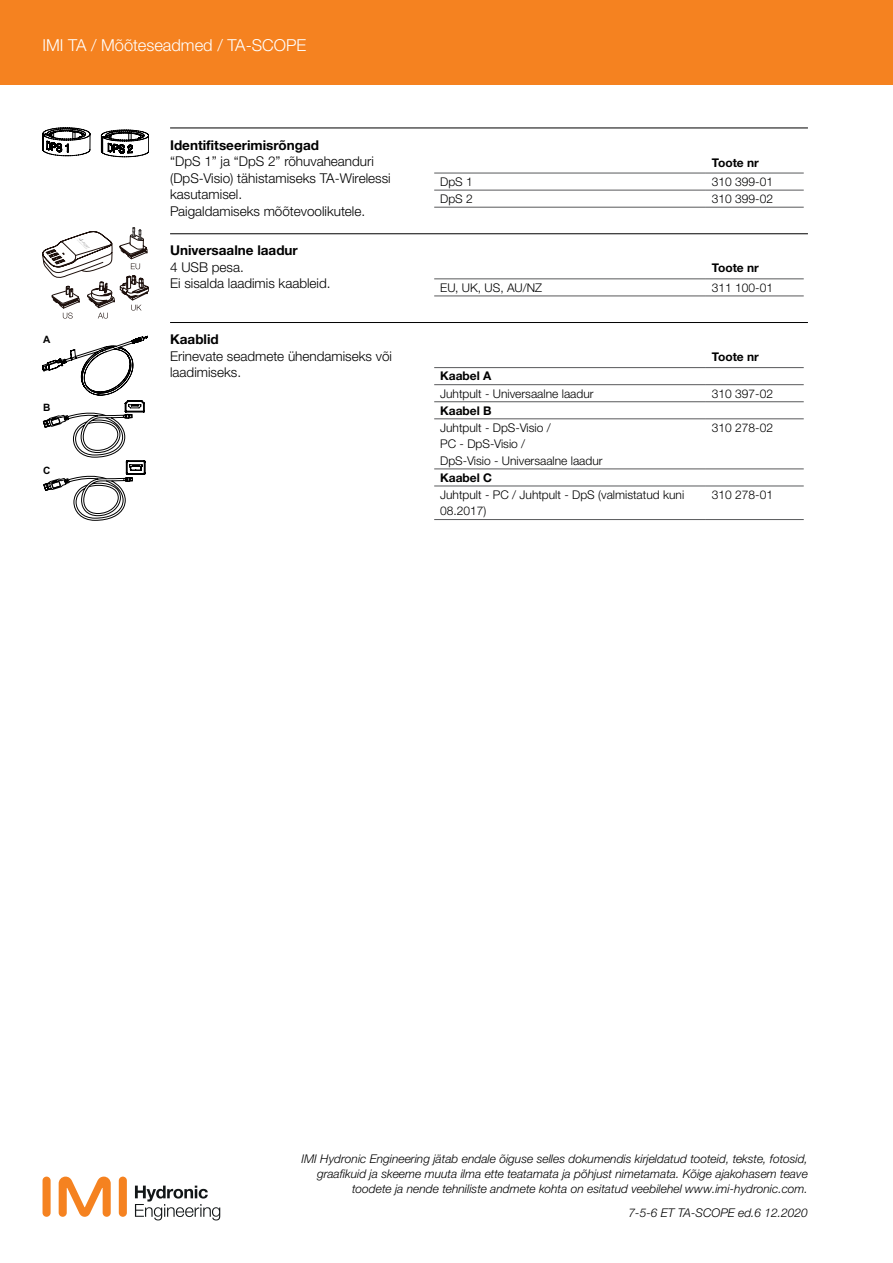
<style>
.page{position:relative;width:893px;height:1263px;background:#fff}
.page>*{position:absolute;margin:0;border:0;box-sizing:border-box;transform-origin:0 0}
.t1{font:300 16.5px "Helvetica Neue LTW1 G";color:#fff}
.t2{font:300 13.5px/16.5px "Helvetica Neue LTW1 G";color:#000}
.t3{font:700 13.5px "Helvetica Neue LTW1 G";color:#000}
.t4{font:italic 300 12px/15px "Helvetica Neue LTW1 G";color:#000;text-align:right}
.t5{font:300 12px/16.5px "Helvetica Neue LTW1 G";color:#000}
.t6{font:700 12px "Helvetica Neue LTW1 G";color:#000}
.t7{font:700 10.2px "Arial";color:#000}
</style>
<div class="page">
<div style="left:119px;top:1176px;width:8px;height:41px;background:#f58220;border-radius:4px"></div>
<div style="left:43px;top:1176px;width:8px;height:41px;background:#f58220;border-radius:4px"></div>
<svg style="left:59px;top:1176px;width:52px;height:41px"></svg>
<svg style="left:135px;top:1185px;width:85px;height:35px"></svg>
<div style="left:0;top:0;width:893px;height:85px;background:#f58220"></div>
<hr style="left:170px;top:128px;width:638px;height:1px;background:#000">
<hr style="left:434px;top:173px;width:272px;height:1px;background:#58595b">
<hr style="left:706px;top:173px;width:98px;height:1px;background:#58595b">
<hr style="left:434px;top:190px;width:272px;height:1px;background:#58595b">
<hr style="left:434px;top:207px;width:272px;height:1px;background:#58595b">
<hr style="left:706px;top:190px;width:98px;height:1px;background:#58595b">
<hr style="left:706px;top:207px;width:98px;height:1px;background:#58595b">
<hr style="left:170px;top:233px;width:638px;height:1px;background:#000">
<hr style="left:434px;top:278px;width:272px;height:1px;background:#58595b">
<hr style="left:434px;top:296px;width:272px;height:1px;background:#58595b">
<hr style="left:706px;top:278px;width:98px;height:1px;background:#58595b">
<hr style="left:706px;top:296px;width:98px;height:1px;background:#58595b">
<hr style="left:170px;top:322px;width:638px;height:1px;background:#000">
<hr style="left:434px;top:367px;width:272px;height:1px;background:#58595b">
<hr style="left:706px;top:367px;width:98px;height:1px;background:#58595b">
<hr style="left:434px;top:384px;width:272px;height:1px;background:#58595b">
<hr style="left:706px;top:384px;width:98px;height:1px;background:#58595b">
<hr style="left:434px;top:401px;width:272px;height:1px;background:#58595b">
<hr style="left:706px;top:401px;width:98px;height:1px;background:#58595b">
<hr style="left:434px;top:419px;width:272px;height:1px;background:#58595b">
<hr style="left:706px;top:419px;width:98px;height:1px;background:#58595b">
<hr style="left:434px;top:469px;width:272px;height:1px;background:#58595b">
<hr style="left:706px;top:469px;width:98px;height:1px;background:#58595b">
<hr style="left:434px;top:486px;width:272px;height:1px;background:#58595b">
<hr style="left:434px;top:519px;width:272px;height:1px;background:#58595b">
<hr style="left:706px;top:486px;width:98px;height:1px;background:#58595b">
<hr style="left:706px;top:519px;width:98px;height:1px;background:#58595b">
<svg style="left:43px;top:227px;width:106px;height:92px"></svg>
<svg style="left:43px;top:336px;width:105px;height:184px"></svg>
<svg style="left:43px;top:128px;width:106px;height:29px"></svg>
<h1 class="t1" style="left:43px;top:35px;width:265px">IMI TA / Mõõteseadmed / TA-SCOPE</h1>
<p class="t3" style="left:170px;top:136px;width:151px">Identifitseerimisrõngad</p>
<p class="t2" style="left:170px;top:153px;width:222px">“DpS 1” ja “DpS 2” rõhuvaheanduri (DpS-Visio) tähistamiseks TA-Wirelessi kasutamisel.<br>Paigaldamiseks mõõtevoolikutele.</p>
<p class="t6" style="left:712px;top:155px;width:48px">Toote nr</p>
<p class="t5" style="left:440px;top:173px;width:34px">DpS 1</p>
<p class="t5" style="left:712px;top:173px;width:63px">310 399-01</p>
<p class="t5" style="left:440px;top:190px;width:34px">DpS 2</p>
<p class="t5" style="left:712px;top:190px;width:63px">310 399-02</p>
<p class="t7" style="left:43px;top:333px;width:9px">A</p>
<p class="t7" style="left:43px;top:401px;width:9px">B</p>
<p class="t7" style="left:43px;top:464px;width:9px">C</p>
<p class="t3" style="left:170px;top:242px;width:129px">Universaalne laadur</p>
<p class="t2" style="left:170px;top:259px;width:162px">4 USB pesa.<br>Ei sisalda laadimis kaableid.</p>
<p class="t6" style="left:712px;top:261px;width:48px">Toote nr</p>
<p class="t5" style="left:440px;top:279px;width:103px">EU, UK, US, AU/NZ</p>
<p class="t5" style="left:712px;top:279px;width:63px">311 100-01</p>
<p class="t3" style="left:170px;top:331px;width:50px">Kaablid</p>
<p class="t2" style="left:170px;top:348px;width:223px">Erinevate seadmete ühendamiseks või laadimiseks.</p>
<p class="t6" style="left:712px;top:350px;width:48px">Toote nr</p>
<p class="t6" style="left:440px;top:369px;width:53px">Kaabel A</p>
<p class="t5" style="left:440px;top:385px;width:155px">Juhtpult - Universaalne laadur</p>
<p class="t5" style="left:712px;top:385px;width:63px">310 397-02</p>
<p class="t6" style="left:440px;top:403px;width:53px">Kaabel B</p>
<p class="t5" style="left:440px;top:419px;width:164px">Juhtpult - DpS-Visio /<br>PC - DpS-Visio /<br>DpS-Visio - Universaalne laadur</p>
<p class="t5" style="left:712px;top:419px;width:63px">310 278-02</p>
<p class="t6" style="left:440px;top:470px;width:53px">Kaabel C</p>
<p class="t5" style="left:440px;top:486px;width:245px">Juhtpult - PC / Juhtpult - DpS (valmistatud kuni<br>08.2017)</p>
<p class="t5" style="left:712px;top:486px;width:63px">310 278-01</p>
<p class="t4" style="left:301px;top:1151px;width:508px">IMI Hydronic Engineering jätab endale õiguse selles dokumendis kirjeldatud tooteid, tekste, fotosid, graafikuid ja skeeme muuta ilma ette teatamata ja põhjust nimetamata. Kõige ajakohasem teave toodete ja nende tehniliste andmete kohta on esitatud veebilehel www.imi-hydronic.com.</p>
<p class="t4" style="left:629px;top:1205px;width:181px">7-5-6 ET TA-SCOPE ed.6 12.2020</p>
</div>
